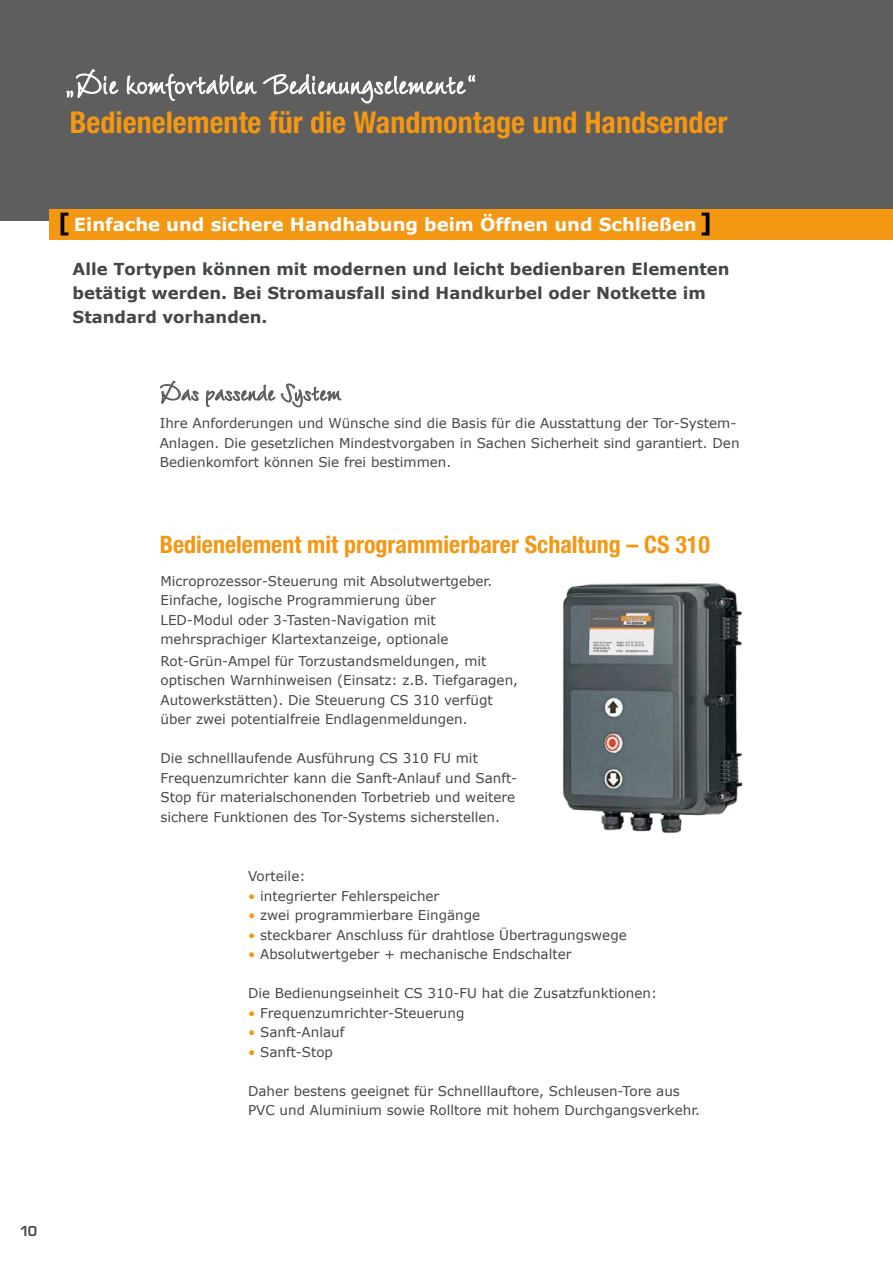
<style>
.page{position:relative;width:893px;height:1263px;background:#fff}
.page>*{position:absolute;margin:0;border:0;box-sizing:border-box;transform-origin:0 0}
.t1{font:41.4px "Wiesbaden Swing";color:#fff}
.t2{font:700 condensed 30.15px "Helvetica Neue";color:#f49712}
.t3{font:700 condensed 24px "Helvetica Neue";color:#f49712}
.t4{font:700 18px "Verdana";color:#fff}
.t5{font:700 16.5px/24px "Verdana";color:#444749}
.t6{font:700 15px "Eurostile";color:#444749}
.t7{font:13.5px/19.5px "Verdana";color:#444749}
.s1{font-size:24px;color:#000}
.s2{font-size:13.35px;color:#f49712}
</style>
<div class="page">
<div style="left:0;top:0;width:893px;height:221px;background:#5f5e5e"></div>
<div style="left:49px;top:209px;width:844px;height:30px;background:#f49712"></div>
<svg style="left:160px;top:381px;width:39px;height:24px"></svg>
<svg style="left:206px;top:383px;width:135px;height:25px"></svg>
<svg style="left:66px;top:69px;width:53px;height:29px"></svg>
<svg style="left:127px;top:73px;width:348px;height:31px"></svg>
<img style="left:562px;top:583px;width:181px;height:250px">
<h1 class="t1" style="left:63px;top:61px;width:415px">„Die komfortablen Bedienungselemente“</h1>
<h2 class="t2" style="left:70px;top:104px;width:659px">Bedienelemente für die Wandmontage und Handsender</h2>
<h3 class="t4" style="left:58px;top:211px;width:656px"><span class="s1">[</span> Einfache und sichere Handhabung beim Öffnen und Schließen <span class="s1">]</span></h3>
<p class="t5" style="left:73px;top:257px;width:658px">Alle Tortypen können mit modernen und leicht bedienbaren Elementen betätigt werden. Bei Stromausfall sind Handkurbel oder Notkette im<br>Standard vorhanden.</p>
<p class="t7" style="left:160px;top:413px;width:581px">Ihre Anforderungen und Wünsche sind die Basis für die Ausstattung der Tor-System-<br>Anlagen. Die gesetzlichen Mindestvorgaben in Sachen Sicherheit sind garantiert. Den<br>Bedienkomfort können Sie frei bestimmen.</p>
<h3 class="t3" style="left:160px;top:530px;width:552px">Bedienelement mit programmierbarer Schaltung – CS 310</h3>
<p class="t7" style="left:161px;top:571px;width:333px">Microprozessor-Steuerung mit Absolutwertgeber.<br>Einfache, logische Programmierung über LED-Modul oder 3-Tasten-Navigation mit mehrsprachiger Klartextanzeige, optionale</p>
<p class="t7" style="left:161px;top:651px;width:359px">Rot-Grün-Ampel für Torzustandsmeldungen, mit optischen Warnhinweisen (Einsatz: z.B. Tiefgaragen, Autowerkstätten). Die Steuerung CS 310 verfügt über zwei potentialfreie Endlagenmeldungen.</p>
<p class="t7" style="left:161px;top:749px;width:358px">Die schnelllaufende Ausführung CS 310 FU mit Frequenzumrichter kann die Sanft-Anlauf und Sanft-Stop für materialschonenden Torbetrieb und weitere sichere Funktionen des Tor-Systems sicherstellen.</p>
<p class="t7" style="left:248px;top:866px;width:59px">Vorteile:</p>
<p class="t7" style="left:248px;top:886px;width:193px"><span class="s2">•</span> integrierter Fehlerspeicher</p>
<p class="t7" style="left:248px;top:905px;width:234px"><span class="s2">•</span> zwei programmierbare Eingänge</p>
<p class="t7" style="left:248px;top:925px;width:380px"><span class="s2">•</span> steckbarer Anschluss für drahtlose Übertragungswege</p>
<p class="t7" style="left:248px;top:944px;width:325px"><span class="s2">•</span> Absolutwertgeber + mechanische Endschalter</p>
<p class="t7" style="left:248px;top:983px;width:411px">Die Bedienungseinheit CS 310-FU hat die Zusatzfunktionen:</p>
<p class="t7" style="left:248px;top:1003px;width:218px"><span class="s2">•</span> Frequenzumrichter-Steuerung</p>
<p class="t7" style="left:248px;top:1022px;width:98px"><span class="s2">•</span> Sanft-Anlauf</p>
<p class="t7" style="left:248px;top:1042px;width:86px"><span class="s2">•</span> Sanft-Stop</p>
<p class="t7" style="left:248px;top:1081px;width:454px">Daher bestens geeignet für Schnelllauftore, Schleusen-Tore aus<br>PVC und Aluminium sowie Rolltore mit hohem Durchgangsverkehr.</p>
<p class="t6" style="left:20px;top:1223px;width:19px">10</p>
</div>
